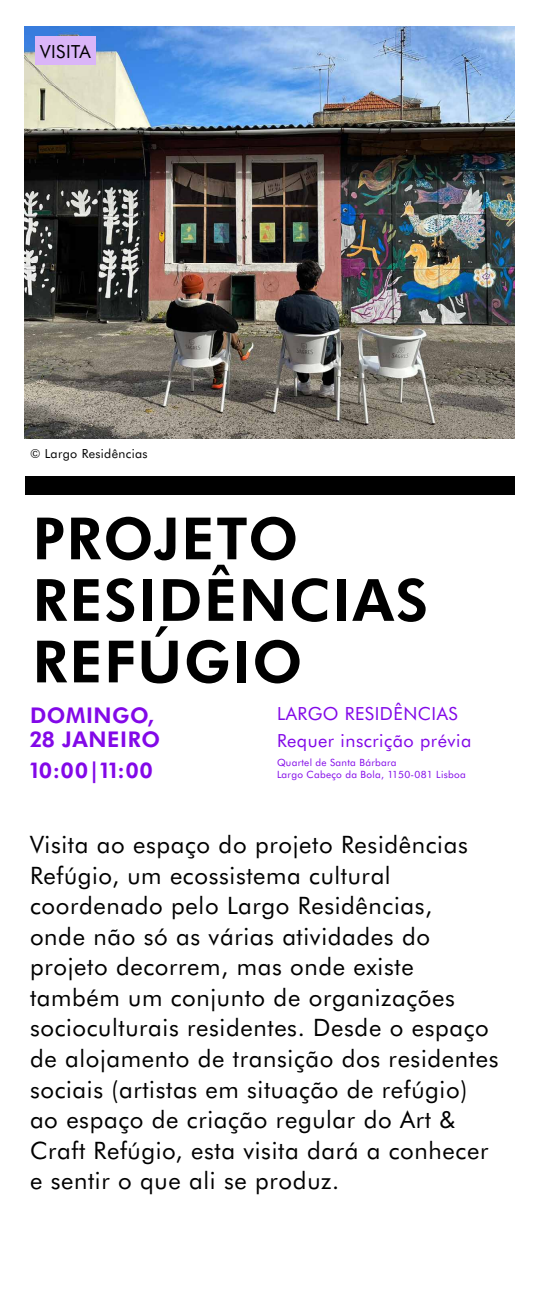
<style>
.page{position:relative;width:540px;height:1314px;background:#fff}
.page>*{position:absolute;margin:0;border:0;box-sizing:border-box;transform-origin:0 0}
.t1{font:700 58.25px/61.5px "Futura BT";letter-spacing:.025em;color:#000}
.t2{font:24px/30.5px "Futura BT";letter-spacing:.025em;color:#000}
.t3{font:700 21.7px/24.1px "Futura BT";letter-spacing:.025em;color:#8208e8}
.t4{font:18.1px "Futura BT";letter-spacing:.025em;color:#8208e8}
.t5{font:18.1px "Futura BT";letter-spacing:.025em;color:#000}
.t6{font:12.5px "Futura BT";letter-spacing:.025em;color:#000}
.t7{font:10px/12px "Futura BT";letter-spacing:.025em;color:#8208e8}
</style>
<div class="page">
<div style="left:25px;top:476px;width:490px;height:19px;background:#000"></div>
<img style="left:25px;top:26px;width:490px;height:412px">
<div style="left:35px;top:36px;width:61px;height:29px;background:#dab5f8"></div>
<p class="t5" style="left:40px;top:40px;width:52px">VISITA</p>
<p class="t6" style="left:30px;top:446px;width:119px">© Largo Residências</p>
<h1 class="t1" style="left:32px;top:506px;width:397px">PROJETO<br>RESIDÊNCIAS<br>REFÚGIO</h1>
<p class="t3" style="left:30px;top:703px;width:132px">DOMINGO,<br>28 JANEIRO</p>
<p class="t3" style="left:30px;top:758px;width:125px">10:00|11:00</p>
<p class="t4" style="left:277px;top:702px;width:182px">LARGO RESIDÊNCIAS</p>
<p class="t4" style="left:277px;top:729px;width:196px">Requer inscrição prévia</p>
<p class="t7" style="left:277px;top:756px;width:190px">Quartel de Santa Bárbara<br>Largo Cabeço da Bola, 1150-081 Lisboa</p>
<p class="t2" style="left:30px;top:829px;width:470px">Visita ao espaço do projeto Residências Refúgio, um ecossistema cultural coordenado pelo Largo Residências,<br>onde não só as várias atividades do projeto decorrem, mas onde existe também um conjunto de organizações socioculturais residentes. Desde o espaço de alojamento de transição dos residentes sociais (artistas em situação de refúgio) ao espaço de criação regular do Art &amp; Craft Refúgio, esta visita dará a conhecer e sentir o que ali se produz.</p>
</div>
